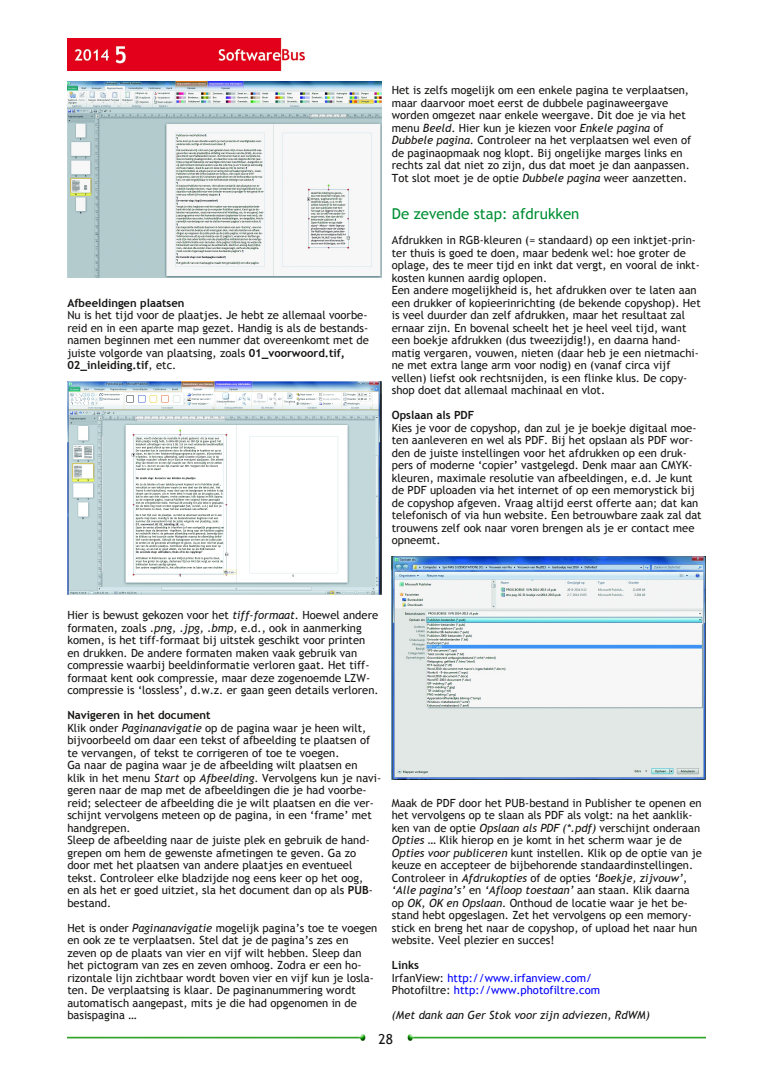
<style>
.page{position:relative;width:773px;height:1081px;background:#fff}
.page>*{position:absolute;margin:0;border:0;box-sizing:border-box;transform-origin:0 0}
.t1{font:15px "Trebuchet MS";color:#008f33}
.t2{font:13.75px "Trebuchet MS";color:#161413}
.t3{font:11.25px/12.5px "Trebuchet MS";color:#161413}
.t4{font:11.25px/12.5px "Trebuchet MS";color:#00f}
.t5{font:italic 11.25px "Trebuchet MS";color:#161413}
.t6{font:700 11.25px "Trebuchet MS";color:#161413}
.s1{font-weight:700}
.s2{font-style:italic}
.s3{font-weight:700;color:#161413}
.s4{color:#161413}
</style>
<div class="page">
<img style="left:67px;top:39px;width:237px;height:32px">
<img style="left:67px;top:1035px;width:299px;height:5px">
<img style="left:407px;top:1035px;width:298px;height:5px">
<img style="left:67px;top:81px;width:314px;height:196px">
<img style="left:67px;top:381px;width:314px;height:213px">
<img style="left:392px;top:557px;width:313px;height:223px">
<p class="t6" style="left:67px;top:296px;width:119px">Afbeeldingen plaatsen</p>
<p class="t3" style="left:67px;top:309px;width:303px">Nu is het tijd voor de plaatjes. Je hebt ze allemaal voorbe‐ reid en in een aparte map gezet. Handig is als de bestands‐ namen beginnen met een nummer dat overeenkomt met de juiste volgorde van plaatsing, zoals <span class="s1">01_voorwoord.tif, 02_inleiding.tif</span>, etc.</p>
<p class="t3" style="left:392px;top:84px;width:301px">Het is zelfs mogelijk om een enkele pagina te verplaatsen, maar daarvoor moet eerst de dubbele paginaweergave worden omgezet naar enkele weergave. Dit doe je via het menu <span class="s2">Beeld</span>. Hier kun je kiezen voor <span class="s2">Enkele pagina</span> of <span class="s2">Dubbele pagina</span>. Controleer na het verplaatsen wel even of de paginaopmaak nog klopt. Bij ongelijke marges links en rechts zal dat niet zo zijn, dus dat moet je dan aanpassen.<br>Tot slot moet je de optie <span class="s2">Dubbele pagina</span> weer aanzetten.</p>
<h1 class="t1" style="left:392px;top:205px;width:189px">De zevende stap: afdrukken</h1>
<p class="t3" style="left:392px;top:234px;width:310px">Afdrukken in RGB‐kleuren (= standaard) op een inktjet‐prin‐ ter thuis is goed te doen, maar bedenk wel: hoe groter de oplage, des te meer tijd en inkt dat vergt, en vooral de inkt‐ kosten kunnen aardig oplopen.<br>Een andere mogelijkheid is, het afdrukken over te laten aan een drukker of kopieerinrichting (de bekende copyshop). Het is veel duurder dan zelf afdrukken, maar het resultaat zal ernaar zijn. En bovenal scheelt het je heel veel tijd, want een boekje afdrukken (dus tweezijdig!), en daarna hand‐ matig vergaren, vouwen, nieten (daar heb je een nietmachi‐ ne met extra lange arm voor nodig) en (vanaf circa vijf vellen) liefst ook rechtsnijden, is een flinke klus. De copy‐ shop doet dat allemaal machinaal en vlot.</p>
<p class="t6" style="left:392px;top:409px;width:84px">Opslaan als PDF</p>
<p class="t3" style="left:392px;top:421px;width:311px">Kies je voor de copyshop, dan zul je je boekje digitaal moe‐ ten aanleveren en wel als PDF. Bij het opslaan als PDF wor‐ den de juiste instellingen voor het afdrukken op een druk‐ pers of moderne ‘copier’ vastgelegd. Denk maar aan CMYK‐ kleuren, maximale resolutie van afbeeldingen, e.d. Je kunt de PDF uploaden via het internet of op een memorystick bij de copyshop afgeven. Vraag altijd eerst offerte aan; dat kan telefonisch of via hun website. Een betrouwbare zaak zal dat trouwens zelf ook naar voren brengen als je er contact mee opneemt.</p>
<p class="t3" style="left:67px;top:609px;width:313px">Hier is bewust gekozen voor het <span class="s2">tiff‐formaat</span>. Hoewel andere formaten, zoals <span class="s2">.png, .jpg, .bmp,</span> e.d., ook in aanmerking komen, is het tiff‐formaat bij uitstek geschikt voor printen en drukken. De andere formaten maken vaak gebruik van compressie waarbij beeldinformatie verloren gaat. Het tiff‐ formaat kent ook compressie, maar deze zogenoemde LZW‐ compressie is ‘lossless’, d.w.z. er gaan geen details verloren.</p>
<p class="t3" style="left:67px;top:709px;width:315px"><span class="s1">Navigeren in het document<br></span>Klik onder <span class="s2">Paginanavigatie</span> op de pagina waar je heen wilt, bijvoorbeeld om daar een tekst of afbeelding te plaatsen of te vervangen, of tekst te corrigeren of toe te voegen.<br>Ga naar de pagina waar je de afbeelding wilt plaatsen en<br>klik in het menu <span class="s2">Start</span> op <span class="s2">Afbeelding</span>. Vervolgens kun je navi‐ geren naar de map met de afbeeldingen die je had voorbe‐ reid; selecteer de afbeelding die je wilt plaatsen en die ver‐ schijnt vervolgens meteen op de pagina, in een ‘frame’ met handgrepen.<br>Sleep de afbeelding naar de juiste plek en gebruik de hand‐ grepen om hem de gewenste afmetingen te geven. Ga zo door met het plaatsen van andere plaatjes en eventueel tekst. Controleer elke bladzijde nog eens keer op het oog,<br>en als het er goed uitziet, sla het document dan op als <span class="s1">PUB</span>‐ bestand.</p>
<p class="t3" style="left:67px;top:921px;width:311px">Het is onder <span class="s2">Paginanavigatie</span> mogelijk pagina’s toe te voegen en ook ze te verplaatsen. Stel dat je de pagina’s zes en zeven op de plaats van vier en vijf wilt hebben. Sleep dan het pictogram van zes en zeven omhoog. Zodra er een ho‐ rizontale lijn zichtbaar wordt boven vier en vijf kun je losla‐ ten. De verplaatsing is klaar. De paginanummering wordt automatisch aangepast, mits je die had opgenomen in de basispagina …</p>
<p class="t3" style="left:392px;top:796px;width:312px">Maak de PDF door het PUB‐bestand in Publisher te openen en het vervolgens op te slaan als PDF als volgt: na het aanklik‐ ken van de optie <span class="s2">Opslaan als PDF (*.pdf)</span> verschijnt onderaan <span class="s2">Opties …</span> Klik hierop en je komt in het scherm waar je de <span class="s2">Opties voor publiceren</span> kunt instellen. Klik op de optie van je keuze en accepteer de bijbehorende standaardinstellingen.<br>Controleer in <span class="s2">Afdrukopties</span> of de opties <span class="s2">‘Boekje, zijvouw’</span>, <span class="s2">‘Alle pagina’s’</span> en <span class="s2">‘Afloop toestaan’</span> aan staan. Klik daarna op <span class="s2">OK, OK en Opslaan</span>. Onthoud de locatie waar je het be‐ stand hebt opgeslagen. Zet het vervolgens op een memory‐ stick en breng het naar de copyshop, of upload het naar hun website. Veel plezier en succes!</p>
<p class="t4" style="left:392px;top:959px;width:210px"><span class="s3">Links<br></span><span class="s4">IrfanView:</span> http://www.irfanview.com/<br><span class="s4">Photofiltre:</span> http://www.photofiltre.com</p>
<p class="t5" style="left:392px;top:1009px;width:259px">(Met dank aan Ger Stok voor zijn adviezen, RdWM)</p>
<p class="t2" style="left:378px;top:1031px;width:16px">28</p>
</div>
